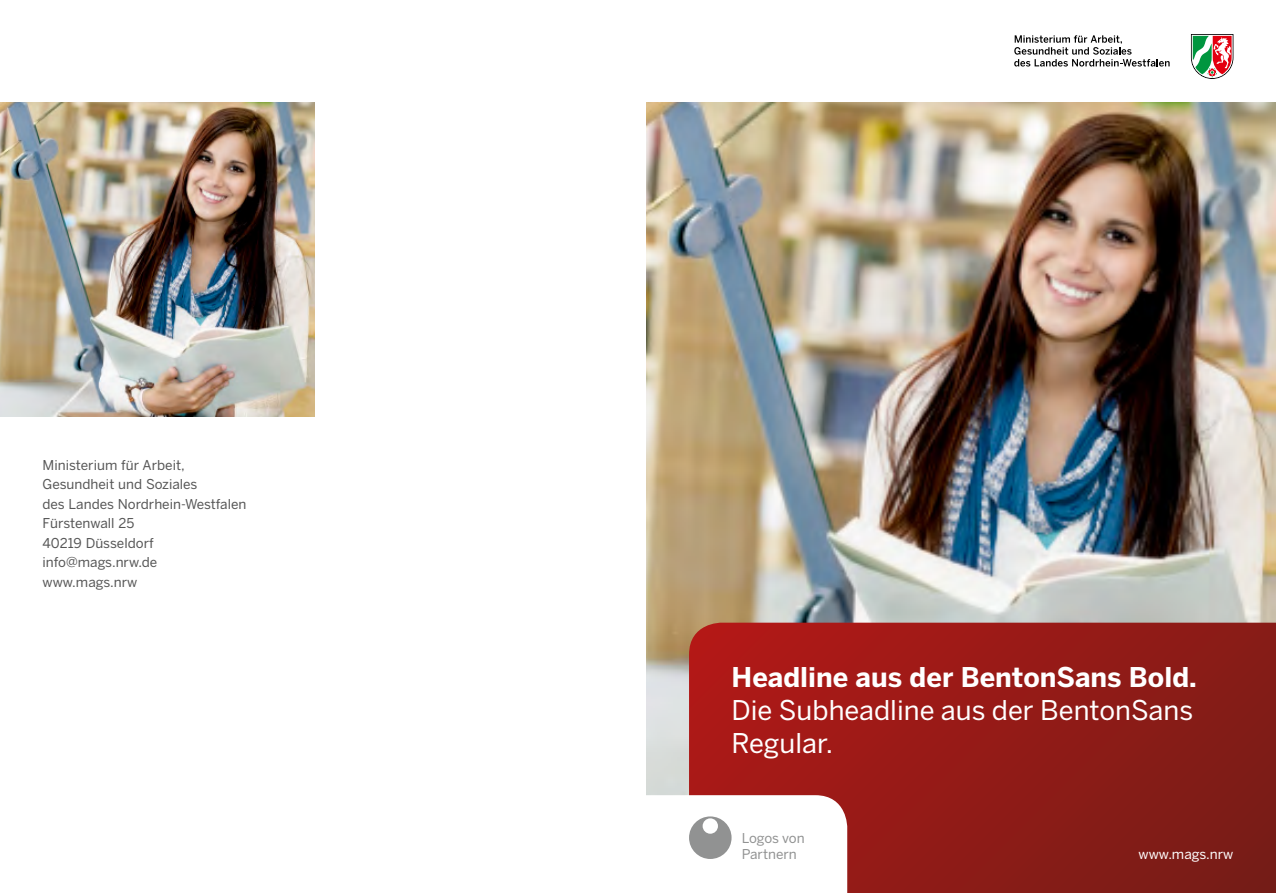
<style>
.page{position:relative;width:1276px;height:893px;background:#fff}
.page>*{position:absolute;margin:0;border:0;box-sizing:border-box;transform-origin:0 0}
.t1{font:27px/33px "Benton Sans";color:#fff}
.t2{font:700 27px "Benton Sans";color:#fff}
.t3{font:13.5px/19.5px "Benton Sans";color:#565656}
.t4{font:13.5px/16.2px "Benton Sans";color:#919292}
.t5{font:13.5px "Benton Sans";color:#fff}
</style>
<div class="page">
<img style="left:646px;top:102px;width:630px;height:693px">
<img style="left:0;top:102px;width:315px;height:315px">
<svg style="left:689px;top:623px;width:587px;height:270px"></svg>
<svg style="left:689px;top:795px;width:158px;height:98px"></svg>
<svg style="left:1191px;top:34px;width:42px;height:45px"></svg>
<svg style="left:1014px;top:35px;width:155px;height:32px"></svg>
<p class="t3" style="left:43px;top:455px;width:205px">Ministerium für Arbeit,<br>Gesundheit und Soziales<br>des Landes Nordrhein-Westfalen<br>Fürstenwall 25<br>40219 Düsseldorf info@mags.nrw.de www.mags.nrw</p>
<h1 class="t2" style="left:731px;top:661px;width:467px">Headline aus der BentonSans Bold.</h1>
<h1 class="t1" style="left:731px;top:693px;width:463px">Die Subheadline aus der BentonSans<br>Regular.</h1>
<p class="t4" style="left:742px;top:830px;width:64px">Logos von<br>Partnern</p>
<p class="t5" style="left:1138px;top:846px;width:96px">www.mags.nrw</p>
</div>
